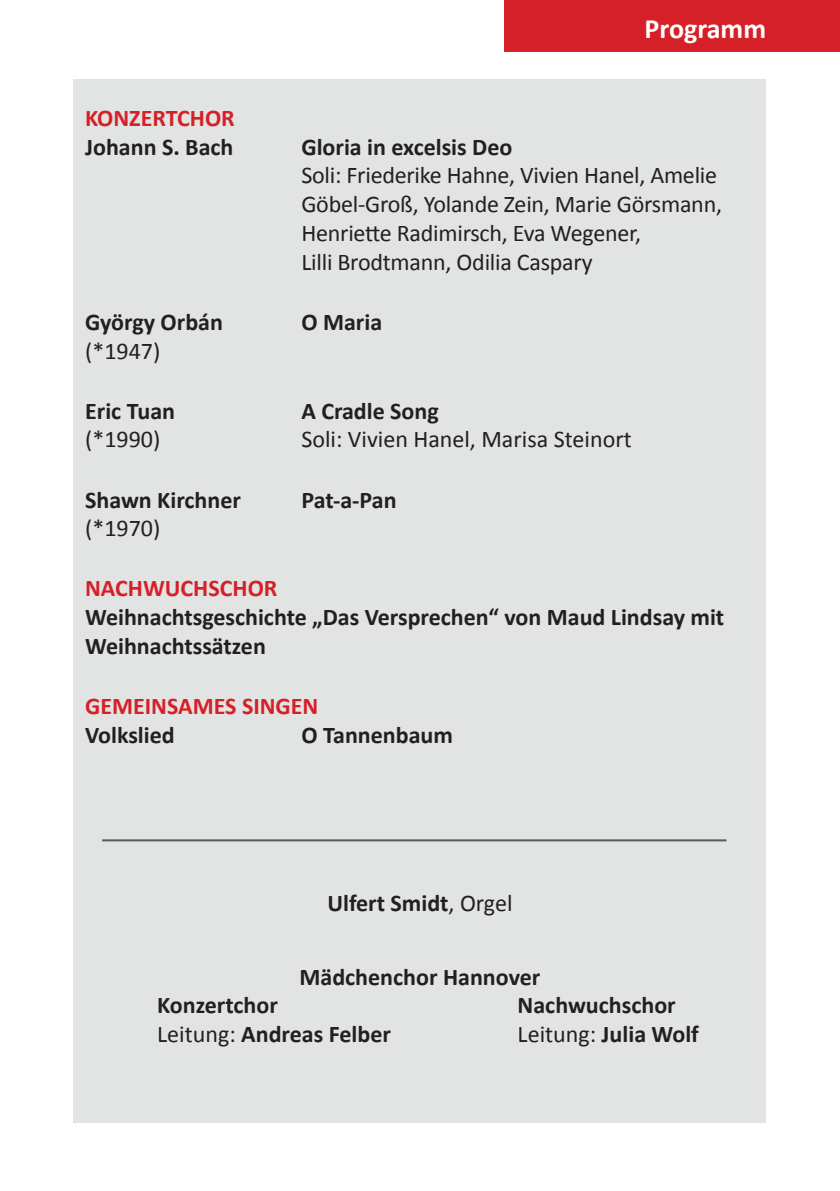
<style>
.page{position:relative;width:840px;height:1191px;background:#fff}
.page>*{position:absolute;margin:0;border:0;box-sizing:border-box;transform-origin:0 0}
.t1{font:700 28px "Calibri";color:#fff}
.t2{font:700 24px/28.8px "Calibri";color:#231f20}
.t3{font:24px "Calibri";letter-spacing:-.01em;color:#231f20}
.t4{font:700 24px "Calibri";color:#d62027}
.s1{font-weight:400}
</style>
<div class="page">
<div style="left:74px;top:79px;width:691px;height:1044px;background:#e2e3e3"></div>
<div style="left:503px;top:0;width:336px;height:51px;background:#d62027"></div>
<hr style="left:102px;top:839px;width:624px;height:2px;background:#57585a">
<p class="t1" style="left:644px;top:11px;width:123px">Programm</p>
<p class="t4" style="left:85px;top:103px;width:151px">KONZERTCHOR</p>
<p class="t2" style="left:85px;top:131px;width:150px">Johann S. Bach</p>
<p class="t2" style="left:301px;top:131px;width:212px">Gloria in excelsis Deo</p>
<p class="t3" style="left:301px;top:160px;width:417px">Soli: Friederike Hahne, Vivien Hanel, Amelie</p>
<p class="t3" style="left:301px;top:189px;width:422px">Göbel-Groß, Yolande Zein, Marie Görsmann,</p>
<p class="t3" style="left:301px;top:218px;width:341px">Henriette Radimirsch, Eva Wegener,</p>
<p class="t3" style="left:301px;top:247px;width:293px">Lilli Brodtmann, Odilia Caspary</p>
<p class="t2" style="left:85px;top:306px;width:139px">György Orbán</p>
<p class="t2" style="left:301px;top:306px;width:82px">O Maria</p>
<p class="t3" style="left:85px;top:336px;width:77px">(*1947)</p>
<p class="t2" style="left:85px;top:395px;width:91px">Eric Tuan</p>
<p class="t2" style="left:301px;top:395px;width:139px">A Cradle Song</p>
<p class="t3" style="left:85px;top:424px;width:77px">(*1990)</p>
<p class="t3" style="left:301px;top:424px;width:332px">Soli: Vivien Hanel, Marisa Steinort</p>
<p class="t2" style="left:85px;top:484px;width:157px">Shawn Kirchner</p>
<p class="t2" style="left:301px;top:484px;width:97px">Pat-a-Pan</p>
<p class="t3" style="left:85px;top:513px;width:77px">(*1970)</p>
<p class="t4" style="left:85px;top:573px;width:194px">NACHWUCHSCHOR</p>
<p class="t2" style="left:85px;top:601px;width:640px">Weihnachtsgeschichte „Das Versprechen“ von Maud Lindsay mit<br>Weihnachtssätzen</p>
<p class="t4" style="left:85px;top:691px;width:235px">GEMEINSAMES SINGEN</p>
<p class="t2" style="left:85px;top:719px;width:91px">Volkslied</p>
<p class="t2" style="left:301px;top:719px;width:153px">O Tannenbaum</p>
<p class="t2" style="left:327px;top:888px;width:186px">Ulfert Smidt<span class="s1">, Orgel</span></p>
<p class="t2" style="left:299px;top:962px;width:242px">Mädchenchor Hannover</p>
<p class="t2" style="left:157px;top:990px;width:122px">Konzertchor</p>
<p class="t2" style="left:517px;top:990px;width:160px">Nachwuchschor</p>
<p class="t2" style="left:157px;top:1018px;width:235px"><span class="s1">Leitung:</span> Andreas Felber</p>
<p class="t2" style="left:517px;top:1018px;width:183px"><span class="s1">Leitung:</span> Julia Wolf</p>
</div>
